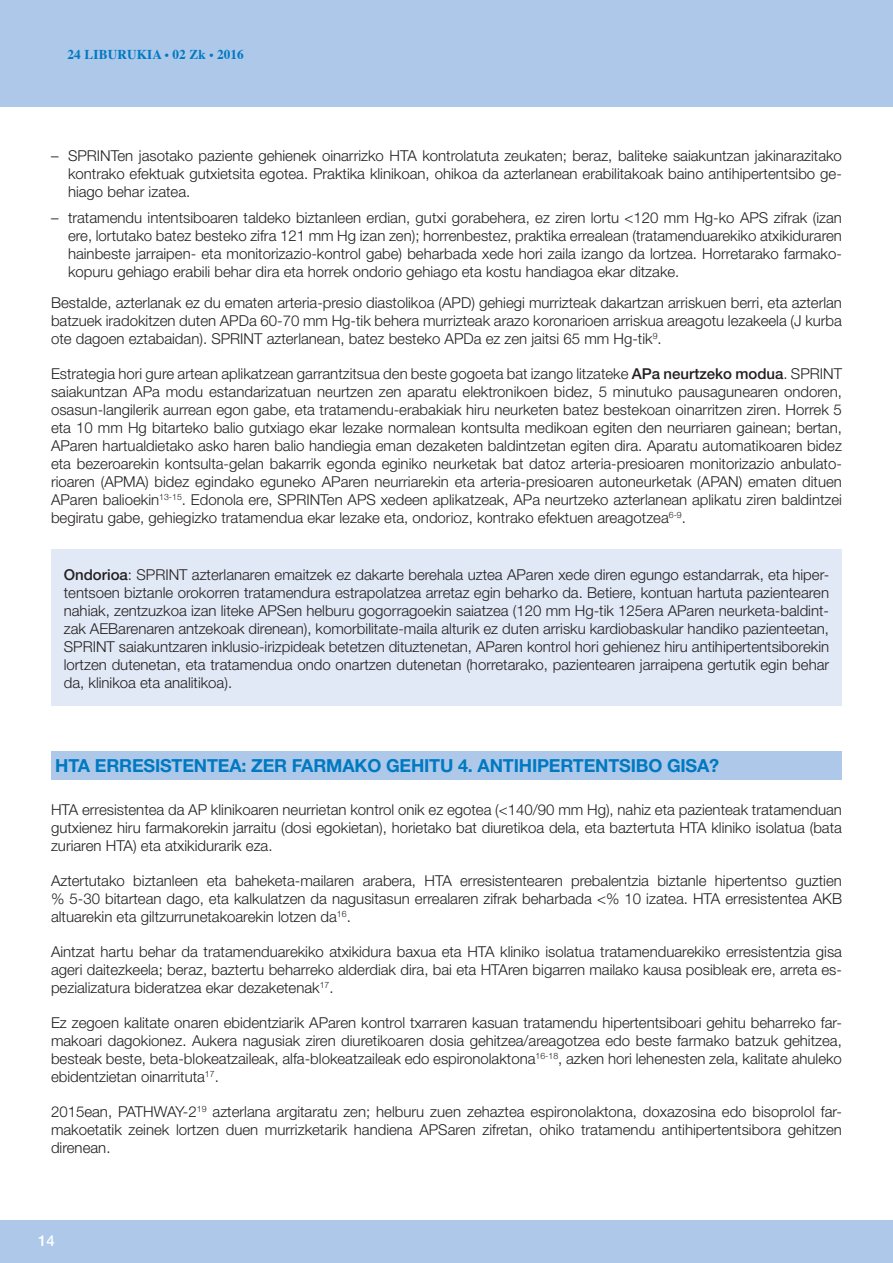
<style>
.page{position:relative;width:893px;height:1263px;background:#fff}
.page>*{position:absolute;margin:0;border:0;box-sizing:border-box;transform-origin:0 0}
.t1{font:700 18px "Helvetica Neue LT Std";letter-spacing:-.01em;color:#0079c1}
.t2{font:300 15px/18px "Helvetica Neue";color:#231f20;text-align:justify}
.t3{font:500 15px "Helvetica Neue";color:#fff}
.t4{font:700 13.5px "Times";letter-spacing:.01em;color:#0079c1}
.s1{font-size:12px}
.s2{font-weight:500}
</style>
<div class="page">
<div style="left:0;top:0;width:893px;height:106px;background:#adc8e9"></div>
<div style="left:0;top:1220px;width:893px;height:43px;background:#adc8e9"></div>
<div style="left:51px;top:549px;width:791px;height:157px;background:#e1e9f6"></div>
<div style="left:51px;top:751px;width:791px;height:29px;background:#adc8e9"></div>
<p class="t4" style="left:68px;top:42px;width:178px">24 LIBURUKIA <span class="s1">•</span> 02 Zk <span class="s1">•</span> 2016</p>
<p class="t2" style="left:68px;top:146px;width:775px;text-indent:-17px">– SPRINTen jasotako paziente gehienek oinarrizko HTA kontrolatuta zeukaten; beraz, baliteke saiakuntzan jakinarazitako kontrako efektuak gutxietsita egotea. Praktika klinikoan, ohikoa da azterlanean erabilitakoak baino antihipertentsibo ge&shy;hiago behar izatea.</p>
<p class="t2" style="left:68px;top:208px;width:775px;text-indent:-17px">– tratamendu intentsiboaren taldeko biztanleen erdian, gutxi gorabehera, ez ziren lortu &lt;120 mm Hg-ko APS zifrak (izan ere, lortutako batez besteko zifra 121 mm Hg izan zen); horrenbestez, praktika errealean (tratamenduarekiko atxikiduraren hainbeste jarraipen- eta monitorizazio-kontrol gabe) beharbada xede hori zaila izango da lortzea. Horretarako farmako&shy;kopuru gehiago erabili behar dira eta horrek ondorio gehiago eta kostu handiagoa ekar ditzake.</p>
<p class="t2" style="left:51px;top:293px;width:792px">Bestalde, azterlanak ez du ematen arteria-presio diastolikoa (APD) gehiegi murrizteak dakartzan arriskuen berri, eta azterlan batzuek iradokitzen duten APDa 60-70 mm Hg-tik behera murrizteak arazo koronarioen arriskua areagotu lezakeela (J kurba ote dagoen eztabaidan). SPRINT azterlanean, batez besteko APDa ez zen jaitsi 65 mm Hg-tik<sup>9</sup>.</p>
<p class="t2" style="left:51px;top:364px;width:792px">Estrategia hori gure artean aplikatzean garrantzitsua den beste gogoeta bat izango litzateke <span class="s2">APa neurtzeko modua</span>. SPRINT saiakuntzan APa modu estandarizatuan neurtzen zen aparatu elektronikoen bidez, 5 minutuko pausagunearen ondoren, osasun-langilerik aurrean egon gabe, eta tratamendu-erabakiak hiru neurketen batez bestekoan oinarritzen ziren. Horrek 5 eta 10 mm Hg bitarteko balio gutxiago ekar lezake normalean kontsulta medikoan egiten den neurriaren gainean; bertan, AParen hartualdietako asko haren balio handiegia eman dezaketen baldintzetan egiten dira. Aparatu automatikoaren bidez eta bezeroarekin kontsulta-gelan bakarrik egonda eginiko neurketak bat datoz arteria-presioaren monitorizazio anbulato&shy;rioaren (APMA) bidez egindako eguneko AParen neurriarekin eta arteria-presioaren autoneurketak (APAN) ematen dituen AParen balioekin<sup>13-15</sup>. Edonola ere, SPRINTen APS xedeen aplikatzeak, APa neurtzeko azterlanean aplikatu ziren baldintzei begiratu gabe, gehiegizko tratamendua ekar lezake eta, ondorioz, kontrako efektuen areagotzea<sup>6-9</sup>.</p>
<p class="t2" style="left:64px;top:565px;width:767px"><span class="s2">Ondorioa</span>: SPRINT azterlanaren emaitzek ez dakarte berehala uztea AParen xede diren egungo estandarrak, eta hiper&shy;tentsoen biztanle orokorren tratamendura estrapolatzea arretaz egin beharko da. Betiere, kontuan hartuta pazientearen nahiak, zentzuzkoa izan liteke APSen helburu gogorragoekin saiatzea (120 mm Hg-tik 125era AParen neurketa-baldint&shy;zak AEBarenaren antzekoak direnean), komorbilitate-maila alturik ez duten arrisku kardiobaskular handiko pazienteetan, SPRINT saiakuntzaren inklusio-irizpideak betetzen dituztenetan, AParen kontrol hori gehienez hiru antihipertentsiborekin lortzen dutenetan, eta tratamendua ondo onartzen dutenetan (horretarako, pazientearen jarraipena gertutik egin behar da, klinikoa eta analitikoa).</p>
<p class="t1" style="left:55px;top:754px;width:665px">HTA ERRESISTENTEA: ZER FARMAKO GEHITU 4. ANTIHIPERTENTSIBO GISA?</p>
<p class="t2" style="left:51px;top:800px;width:792px">HTA erresistentea da AP klinikoaren neurrietan kontrol onik ez egotea (&lt;140/90 mm Hg), nahiz eta pazienteak tratamenduan gutxienez hiru farmakorekin jarraitu (dosi egokietan), horietako bat diuretikoa dela, eta baztertuta HTA kliniko isolatua (bata zuriaren HTA) eta atxikidurarik eza.</p>
<p class="t2" style="left:51px;top:871px;width:792px">Aztertutako biztanleen eta baheketa-mailaren arabera, HTA erresistentearen prebalentzia biztanle hipertentso guztien % 5-30 bitartean dago, eta kalkulatzen da nagusitasun errealaren zifrak beharbada &lt;% 10 izatea. HTA erresistentea AKB altuarekin eta giltzurrunetakoarekin lotzen da<sup>16</sup>.</p>
<p class="t2" style="left:51px;top:942px;width:792px">Aintzat hartu behar da tratamenduarekiko atxikidura baxua eta HTA kliniko isolatua tratamenduarekiko erresistentzia gisa ageri daitezkeela; beraz, baztertu beharreko alderdiak dira, bai eta HTAren bigarren mailako kausa posibleak ere, arreta es&shy;pezializatura bideratzea ekar dezaketenak<sup>17</sup>.</p>
<p class="t2" style="left:51px;top:1013px;width:792px">Ez zegoen kalitate onaren ebidentziarik AParen kontrol txarraren kasuan tratamendu hipertentsiboari gehitu beharreko far&shy;makoari dagokionez. Aukera nagusiak ziren diuretikoaren dosia gehitzea/areagotzea edo beste farmako batzuk gehitzea, besteak beste, beta-blokeatzaileak, alfa-blokeatzaileak edo espironolaktona<sup>16-18</sup>, azken hori lehenesten zela, kalitate ahuleko ebidentzietan oinarrituta<sup>17</sup>.</p>
<p class="t2" style="left:51px;top:1102px;width:792px">2015ean, PATHWAY-2<sup>19</sup> azterlana argitaratu zen; helburu zuen zehaztea espironolaktona, doxazosina edo bisoprolol far&shy;makoetatik zeinek lortzen duen murrizketarik handiena APSaren zifretan, ohiko tratamendu antihipertentsibora gehitzen direnean.</p>
<p class="t3" style="left:38px;top:1231px;width:18px">14</p>
</div>
